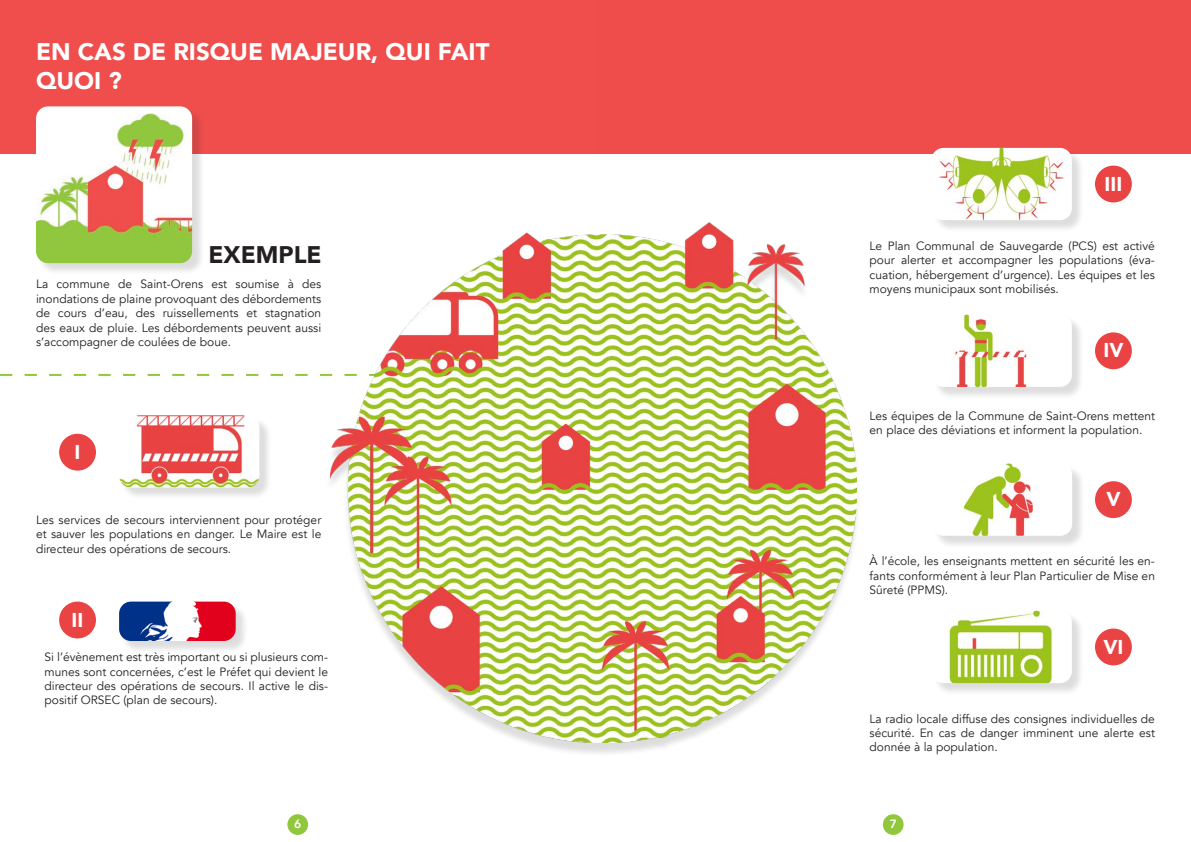
<style>
.page{position:relative;width:1191px;height:842px;background:#fff}
.page>*{position:absolute;margin:0;border:0;box-sizing:border-box;transform-origin:0 0}
.t1{font:900 24px/28.8px "Avenir";color:#fff}
.TITRE{font:900 24px "Avenir";color:#231f20}
.t2{font:900 20px "Avenir";color:#fff}
.t3{font:12px/14.4px "Avenir";color:#231f20;text-align:justify}
.t4{font:800 12px "Avenir";color:#fff}
</style>
<div class="page">
<div style="left:287px;top:814px;width:21px;height:21px;background:#90c73d;border-radius:50%"></div>
<div style="left:883px;top:814px;width:20px;height:21px;background:#90c73d;border-radius:50%"></div>
<div style="left:595px;top:0;width:596px;height:154px;background:#ef4d4b"></div>
<div style="left:121px;top:603px;width:127px;height:50px;background:#231f20;opacity:.15"></div>
<img style="left:119px;top:602px;width:117px;height:39px">
<div style="left:121px;top:417px;width:151px;height:83px;background:#231f20;opacity:.15"></div>
<img style="left:119px;top:415px;width:140px;height:73px">
<div style="left:933px;top:149px;width:151px;height:84px;background:#231f20;opacity:.15"></div>
<img style="left:933px;top:148px;width:138px;height:72px">
<div style="left:933px;top:316px;width:151px;height:83px;background:#231f20;opacity:.15"></div>
<img style="left:933px;top:315px;width:138px;height:72px">
<div style="left:933px;top:465px;width:151px;height:83px;background:#231f20;opacity:.15"></div>
<img style="left:933px;top:463px;width:139px;height:73px">
<div style="left:933px;top:612px;width:151px;height:83px;background:#231f20;opacity:.15"></div>
<img style="left:933px;top:611px;width:138px;height:72px">
<div style="left:0;top:0;width:595px;height:154px;background:#ef4e4c"></div>
<div style="left:38px;top:108px;width:167px;height:168px;background:#231f20;opacity:.15"></div>
<img style="left:36px;top:106px;width:156px;height:157px">
<svg style="left:0;top:374px;width:326px;height:2px"></svg>
<div style="left:59px;top:434px;width:37px;height:37px;background:#e94343;border-radius:50%"></div>
<div style="left:59px;top:602px;width:37px;height:36px;background:#e94343;border-radius:50%"></div>
<div style="left:1095px;top:332px;width:36px;height:37px;background:#e94343;border-radius:50%"></div>
<div style="left:1095px;top:166px;width:36px;height:36px;background:#e94343;border-radius:50%"></div>
<div style="left:1095px;top:481px;width:36px;height:37px;background:#e94343;border-radius:50%"></div>
<div style="left:1095px;top:628px;width:36px;height:37px;background:#e94343;border-radius:50%"></div>
<div style="left:326px;top:228px;width:535px;height:529px;background:#231f20;opacity:.15"></div>
<img style="left:331px;top:223px;width:525px;height:519px">
<p class="t1" style="left:36px;top:37px;width:455px">EN CAS DE RISQUE MAJEUR, QUI FAIT<br>QUOI ?</p>
<p class="TITRE" style="left:208px;top:234px;width:115px">EXEMPLE</p>
<p class="t3" style="left:36px;top:277px;width:287px">La commune de Saint-Orens est soumise à des inondations de plaine provoquant des débordements de cours d’eau, des ruissellements et stagnation des eaux de pluie. Les débordements peuvent aussi s’accompagner de coulées de boue.</p>
<p class="t2" style="left:75px;top:435px;width:7px">I</p>
<p class="t3" style="left:36px;top:513px;width:287px">Les services de secours interviennent pour protéger et sauver les populations en danger. Le Maire est le directeur des opérations de secours.</p>
<p class="t2" style="left:72px;top:602px;width:13px">II</p>
<p class="t3" style="left:45px;top:650px;width:285px">Si l’évènement est très important ou si plusieurs com&shy;munes sont concernées, c’est le Préfet qui devient le directeur des opérations de secours. Il active le dis&shy;positif ORSEC (plan de secours).</p>
<p class="t2" style="left:1104px;top:166px;width:19px">III</p>
<p class="t3" style="left:869px;top:239px;width:287px">Le Plan Communal de Sauvegarde (PCS) est activé pour alerter et accompagner les populations (éva&shy;cuation, hébergement d’urgence). Les équipes et les moyens municipaux sont mobilisés.</p>
<p class="t2" style="left:1103px;top:333px;width:21px">IV</p>
<p class="t3" style="left:869px;top:408px;width:287px">Les équipes de la Commune de Saint-Orens mettent en place des déviations et informent la population.</p>
<p class="t2" style="left:1106px;top:482px;width:16px">V</p>
<p class="t3" style="left:869px;top:554px;width:287px">À l’école, les enseignants mettent en sécurité les en&shy;fants conformément à leur Plan Particulier de Mise en Sûreté (PPMS).</p>
<p class="t2" style="left:1103px;top:629px;width:21px">VI</p>
<p class="t3" style="left:869px;top:711px;width:287px">La radio locale diffuse des consignes individuelles de sécurité. En cas de danger imminent une alerte est donnée à la population.</p>
<p class="t4" style="left:294px;top:815px;width:9px">6</p>
<p class="t4" style="left:889px;top:815px;width:9px">7</p>
</div>
